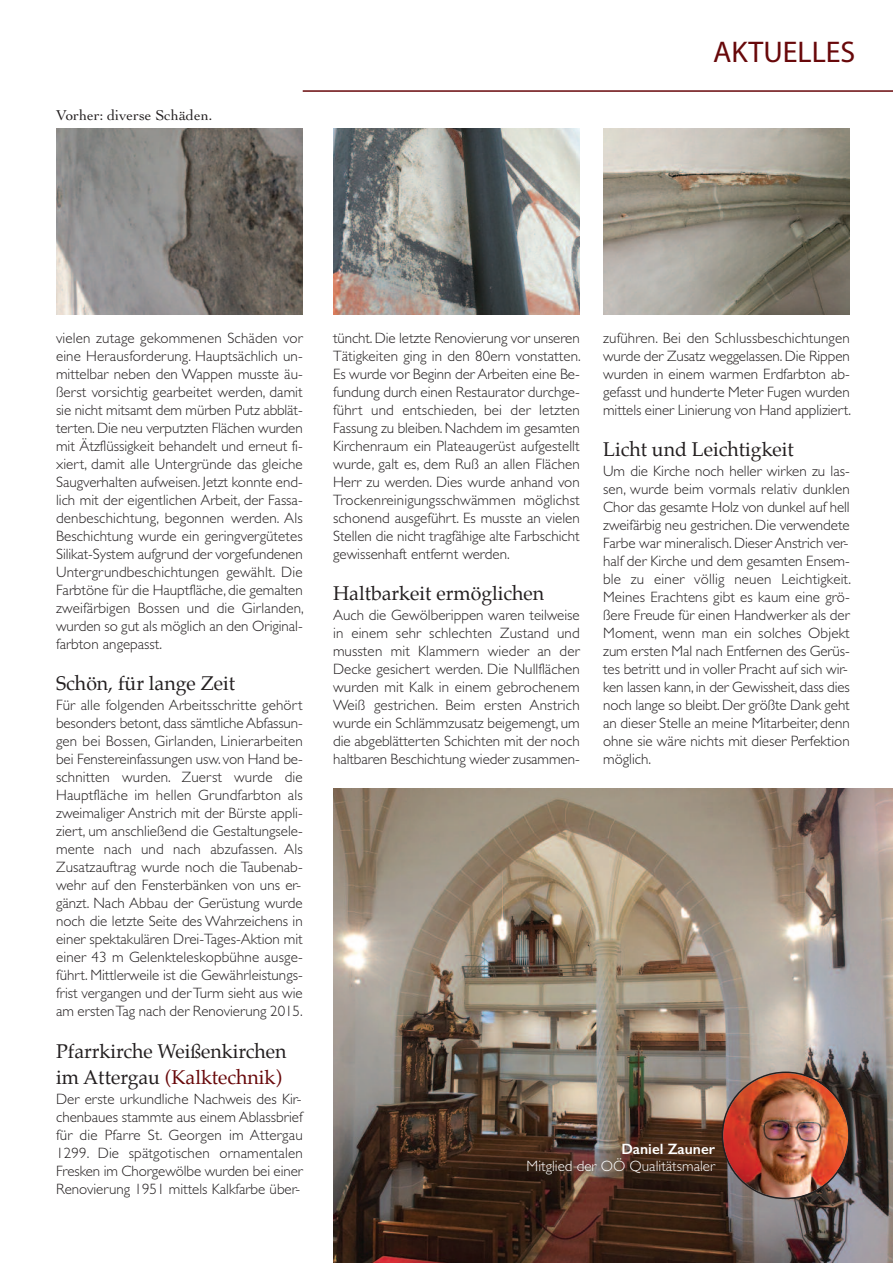
<style>
.page{position:relative;width:893px;height:1263px;background:#fff}
.page>*{position:absolute;margin:0;border:0;box-sizing:border-box;transform-origin:0 0}
.t1{font:30px "Myriad Hebrew";color:#68080a}
.t2{font:19.5px/25.8px "Palatino";color:#231f20}
.t3{font:300 15px/18px "Gill Sans";color:#231f20;text-align:justify}
.t4{font:300 15px "Gill Sans";color:#fff}
.t5{font:15px "Cochin";color:#231f20}
.t6{font:600 15px "Gill Sans";color:#fff}
.s1{color:#68080a}
</style>
<div class="page">
<hr style="left:303px;top:90px;width:590px;height:2px;background:#68080a">
<img style="left:56px;top:128px;width:247px;height:187px">
<img style="left:333px;top:128px;width:247px;height:187px">
<img style="left:603px;top:128px;width:247px;height:187px">
<img style="left:333px;top:788px;width:560px;height:475px">
<img style="left:722px;top:1071px;width:128px;height:128px">
<p class="t5" style="left:56px;top:105px;width:158px">Vorher: diverse Schäden.</p>
<h1 class="t1" style="left:713px;top:41px;width:144px">AKTUELLES</h1>
<p class="t3" style="left:56px;top:328px;width:249px">vielen zutage gekommenen Schäden vor eine Herausforderung. Hauptsächlich un&shy;mittelbar neben den Wappen musste äu&shy;ßerst vorsichtig gearbeitet werden, damit sie nicht mitsamt dem mürben Putz abblät&shy;terten. Die neu verputzten Flächen wurden mit Ätzflüssigkeit behandelt und erneut fi&shy;xiert, damit alle Untergründe das gleiche Saugverhalten aufweisen. Jetzt konnte end&shy;lich mit der eigentlichen Arbeit, der Fassa&shy;denbeschichtung, begonnen werden. Als Beschichtung wurde ein geringvergütetes Silikat-System aufgrund der vorgefundenen Untergrundbeschichtungen gewählt. Die Farbtöne für die Hauptfläche, die gemalten zweifärbigen Bossen und die Girlanden, wurden so gut als möglich an den Original&shy;farbton angepasst.</p>
<h2 class="t2" style="left:56px;top:672px;width:181px">Schön, für lange Zeit</h2>
<p class="t3" style="left:56px;top:696px;width:248px">Für alle folgenden Arbeitsschritte gehört besonders betont, dass sämtliche Abfassun&shy;gen bei Bossen, Girlanden, Linierarbeiten bei Fenstereinfassungen usw. von Hand be&shy;schnitten wurden. Zuerst wurde die Hauptfläche im hellen Grundfarbton als zweimaliger Anstrich mit der Bürste appli&shy;ziert, um anschließend die Gestaltungsele&shy;mente nach und nach abzufassen. Als Zusatzauftrag wurde noch die Taubenab&shy;wehr auf den Fensterbänken von uns er&shy;gänzt. Nach Abbau der Gerüstung wurde noch die letzte Seite des Wahrzeichens in einer spektakulären Drei-Tages-Aktion mit einer 43 m Gelenkteleskopbühne ausge&shy;führt. Mittlerweile ist die Gewährleistungs&shy;frist vergangen und derTurm sieht aus wie am erstenTag nach der Renovierung 2015.</p>
<h2 class="t2" style="left:56px;top:1040px;width:232px">Pfarrkirche Weißenkirchen im Attergau <span class="s1">(Kalktechnik)</span></h2>
<p class="t3" style="left:56px;top:1090px;width:248px">Der erste urkundliche Nachweis des Kir&shy;chenbaues stammte aus einem Ablassbrief für die Pfarre St. Georgen im Attergau 1299. Die spätgotischen ornamentalen Fresken im Chorgewölbe wurden bei einer Renovierung 1951 mittels Kalkfarbe über-</p>
<p class="t3" style="left:333px;top:328px;width:249px">tüncht. Die letzte Renovierung vor unseren Tätigkeiten ging in den 80ern vonstatten.<br>Es wurde vor Beginn der Arbeiten eine Be&shy;fundung durch einen Restaurator durchge&shy;führt und entschieden, bei der letzten Fassung zu bleiben. Nachdem im gesamten Kirchenraum ein Plateaugerüst aufgestellt wurde, galt es, dem Ruß an allen Flächen Herr zu werden. Dies wurde anhand von Trockenreinigungsschwämmen möglichst schonend ausgeführt. Es musste an vielen Stellen die nicht tragfähige alte Farbschicht gewissenhaft entfernt werden.</p>
<h2 class="t2" style="left:333px;top:582px;width:213px">Haltbarkeit ermöglichen</h2>
<p class="t3" style="left:333px;top:606px;width:248px">Auch die Gewölberippen waren teilweise in einem sehr schlechten Zustand und mussten mit Klammern wieder an der Decke gesichert werden. Die Nullflächen wurden mit Kalk in einem gebrochenem Weiß gestrichen. Beim ersten Anstrich wurde ein Schlämmzusatz beigemengt, um die abgeblätterten Schichten mit der noch haltbaren Beschichtung wieder zusammen-</p>
<p class="t3" style="left:603px;top:328px;width:249px">zuführen. Bei den Schlussbeschichtungen wurde der Zusatz weggelassen. Die Rippen wurden in einem warmen Erdfarbton ab&shy;gefasst und hunderte Meter Fugen wurden mittels einer Linierung von Hand appliziert.</p>
<h2 class="t2" style="left:603px;top:438px;width:192px">Licht und Leichtigkeit</h2>
<p class="t3" style="left:603px;top:462px;width:249px;text-align:left">Um die Kirche noch heller wirken zu las&shy;sen, wurde beim vormals relativ dunklen Chor das gesamte Holz von dunkel auf hell zweifärbig neu gestrichen. Die verwendete Farbe war mineralisch. Dieser Anstrich ver&shy;half der Kirche und dem gesamten Ensem&shy;ble zu einer völlig neuen Leichtigkeit.<br>Meines Erachtens gibt es kaum eine grö&shy;ßere Freude für einen Handwerker als der Moment, wenn man ein solches Objekt zum ersten Mal nach Entfernen des Gerüs&shy;tes betritt und in voller Pracht auf sich wir&shy;ken lassen kann, in der Gewissheit, dass dies noch lange so bleibt. Der größte Dank geht an dieser Stelle an meine Mitarbeiter, denn ohne sie wäre nichts mit dieser Perfektion möglich.</p>
<p class="t6" style="left:621px;top:1140px;width:95px">Daniel Zauner</p>
<p class="t4" style="left:527px;top:1157px;width:190px">Mitglied der OÖ Qualitätsmaler</p>
</div>
